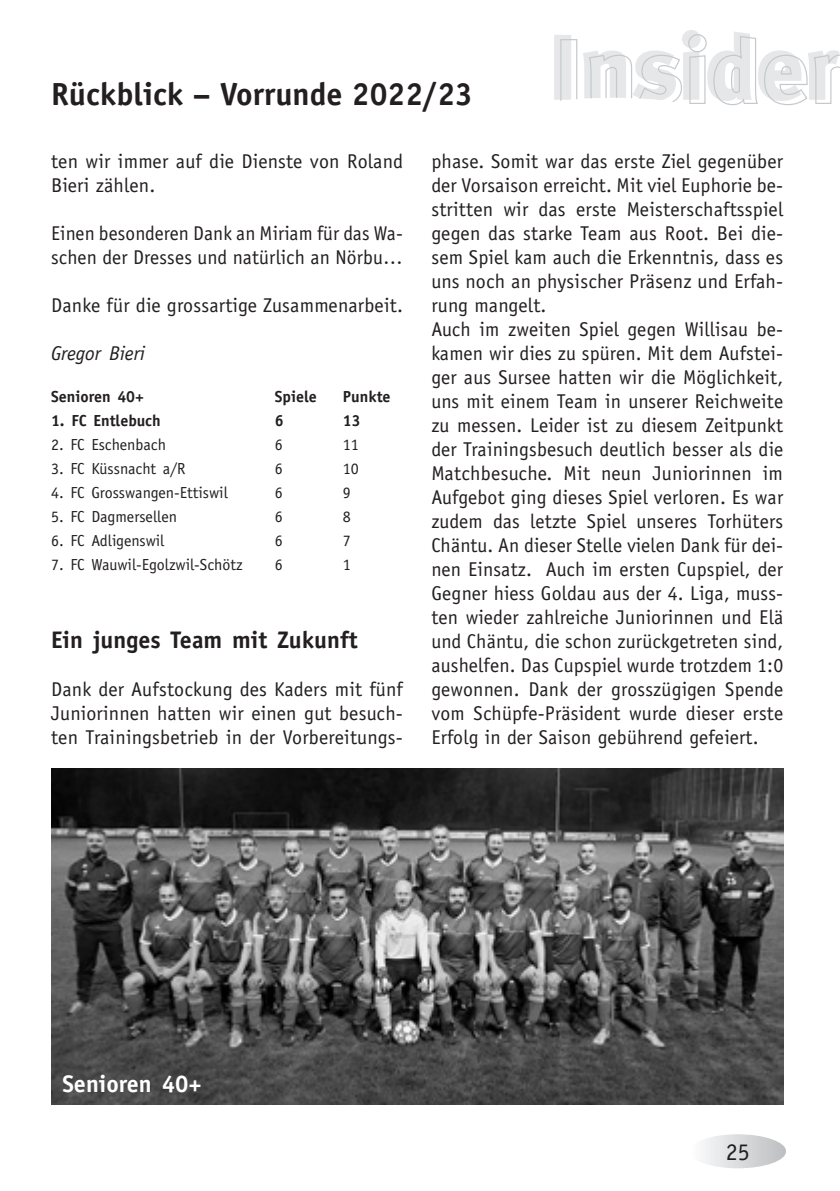
<style>
.page{position:relative;width:840px;height:1191px;background:#fff}
.page>*{position:absolute;margin:0;border:0;box-sizing:border-box;transform-origin:0 0}
.t1{font:700 32px "Officina Sans";color:#231f20}
.t2{font:700 24px "Officina Sans";color:#231f20}
.t3{font:700 24px "Officina Sans";color:#fff}
.t4{font:24px "Officina Sans";color:#231f20}
.t5{font:20px/24px "Officina Sans";letter-spacing:.01em;color:#231f20}
.t6{font:italic 20px "Officina Sans";color:#231f20}
.t7{font:16px "Officina Sans";color:#231f20}
.t8{font:700 16px "Officina Sans";color:#231f20}
</style>
<div class="page">
<svg style="left:554px;top:30px;width:285px;height:76px"></svg>
<div style="left:448px;top:98px;width:329px;height:113px;background:#fff;border-radius:50%"></div>
<div style="left:689px;top:1134px;width:96px;height:34px;background:linear-gradient(to right,#fefeff,#bebfc2);border-radius:50%"></div>
<img style="left:51px;top:768px;width:731px;height:336px">
<h1 class="t1" style="left:51px;top:74px;width:423px">Rückblick – Vorrunde 2022/23</h1>
<p class="t5" style="left:51px;top:149px;width:353px">ten wir immer auf die Dienste von Roland<br>Bieri zählen.</p>
<p class="t5" style="left:51px;top:221px;width:353px">Einen besonderen Dank an Miriam für das Wa&shy;schen der Dresses und natürlich an Nörbu…</p>
<p class="t5" style="left:51px;top:293px;width:353px">Danke für die grossartige Zusammenarbeit.</p>
<p class="t6" style="left:51px;top:342px;width:95px">Gregor Bieri</p>
<p class="t8" style="left:51px;top:387px;width:94px">Senioren 40+</p>
<p class="t8" style="left:274px;top:387px;width:44px">Spiele</p>
<p class="t8" style="left:342px;top:387px;width:49px">Punkte</p>
<p class="t8" style="left:51px;top:411px;width:111px">1. FC Entlebuch</p>
<p class="t8" style="left:274px;top:411px;width:10px">6</p>
<p class="t8" style="left:342px;top:411px;width:19px">13</p>
<p class="t7" style="left:51px;top:435px;width:116px">2. FC Eschenbach</p>
<p class="t7" style="left:274px;top:435px;width:9px">6</p>
<p class="t7" style="left:342px;top:435px;width:17px">11</p>
<p class="t7" style="left:51px;top:459px;width:136px">3. FC Küssnacht a/R</p>
<p class="t7" style="left:274px;top:459px;width:9px">6</p>
<p class="t7" style="left:342px;top:459px;width:17px">10</p>
<p class="t7" style="left:51px;top:483px;width:178px">4. FC Grosswangen-Ettiswil</p>
<p class="t7" style="left:274px;top:483px;width:9px">6</p>
<p class="t7" style="left:342px;top:483px;width:9px">9</p>
<p class="t7" style="left:51px;top:507px;width:127px">5. FC Dagmersellen</p>
<p class="t7" style="left:274px;top:507px;width:9px">6</p>
<p class="t7" style="left:342px;top:507px;width:9px">8</p>
<p class="t7" style="left:51px;top:531px;width:115px">6. FC Adligenswil</p>
<p class="t7" style="left:274px;top:531px;width:9px">6</p>
<p class="t7" style="left:342px;top:531px;width:9px">7</p>
<p class="t7" style="left:51px;top:555px;width:193px">7. FC Wauwil-Egolzwil-Schötz</p>
<p class="t7" style="left:274px;top:555px;width:9px">6</p>
<p class="t7" style="left:342px;top:555px;width:9px">1</p>
<p class="t2" style="left:51px;top:625px;width:308px">Ein junges Team mit Zukunft</p>
<p class="t5" style="left:51px;top:677px;width:353px;text-align:justify">Dank der Aufstockung des Kaders mit fünf Juniorinnen hatten wir einen gut besuch&shy;ten Trainingsbetrieb in der Vorbereitungs-</p>
<p class="t5" style="left:431px;top:149px;width:353px">phase. Somit war das erste Ziel gegenüber der Vorsaison erreicht. Mit viel Euphorie be&shy;stritten wir das erste Meisterschaftsspiel gegen das starke Team aus Root. Bei die&shy;sem Spiel kam auch die Erkenntnis, dass es uns noch an physischer Präsenz und Erfah&shy;rung mangelt.<br>Auch im zweiten Spiel gegen Willisau be&shy;kamen wir dies zu spüren. Mit dem Aufstei&shy;ger aus Sursee hatten wir die Möglichkeit, uns mit einem Team in unserer Reichweite zu messen. Leider ist zu diesem Zeitpunkt der Trainingsbesuch deutlich besser als die Matchbesuche. Mit neun Juniorinnen im Aufgebot ging dieses Spiel verloren. Es war zudem das letzte Spiel unseres Torhüters Chäntu. An dieser Stelle vielen Dank für dei&shy;nen Einsatz. Auch im ersten Cupspiel, der Gegner hiess Goldau aus der 4. Liga, muss&shy;ten wieder zahlreiche Juniorinnen und Elä und Chäntu, die schon zurückgetreten sind, aushelfen. Das Cupspiel wurde trotzdem 1:0 gewonnen. Dank der grosszügigen Spende vom Schüpfe-Präsident wurde dieser erste Erfolg in der Saison gebührend gefeiert.</p>
<p class="t3" style="left:62px;top:1068px;width:141px">Senioren 40+</p>
<p class="t4" style="left:725px;top:1138px;width:25px">25</p>
</div>
